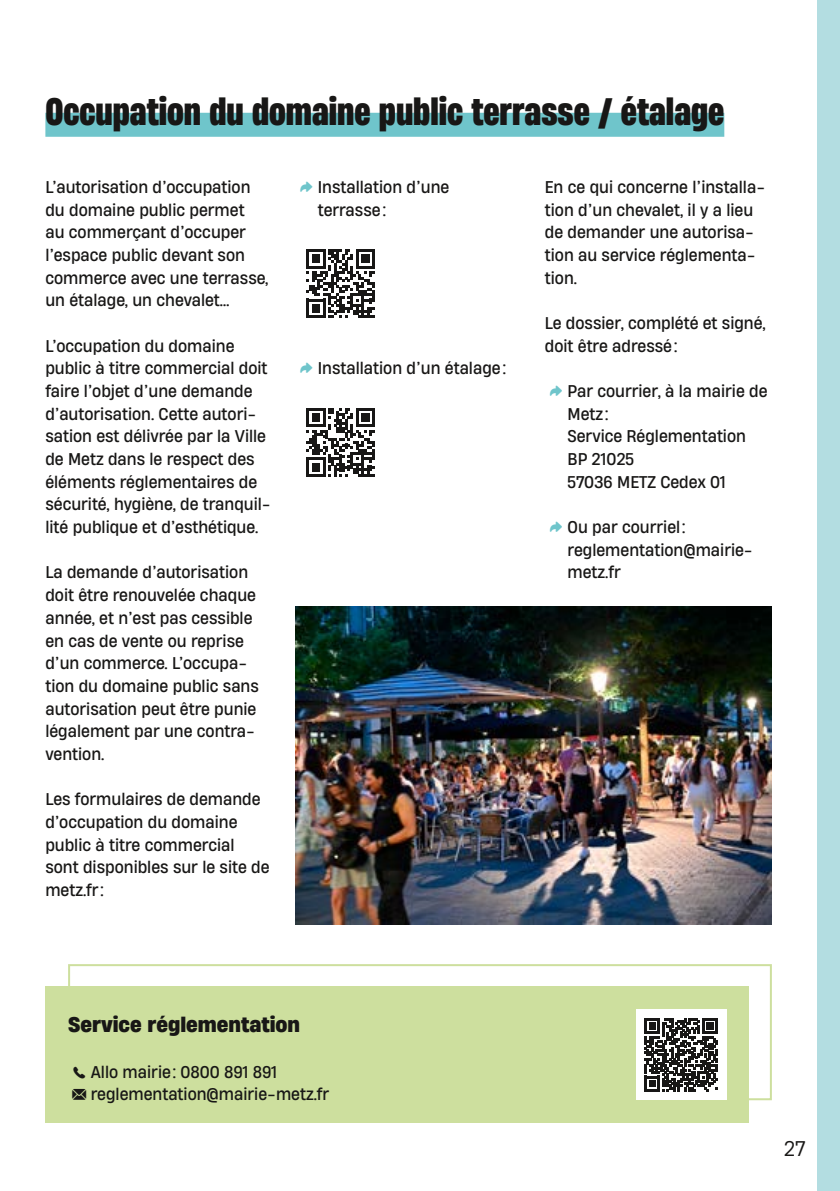
<style>
.page{position:relative;width:840px;height:1191px;background:#fff}
.page>*{position:absolute;margin:0;border:0;box-sizing:border-box;transform-origin:0 0}
.t1{font:800 36px "Heading Now 57";color:#181716}
.t2{font:700 20px "Heading Now 66";color:#181716}
.t3{font:20px "Heading Now 63";color:#181716}
.texte_courant-8pt{font:16px/22.6px "Heading Now 64";color:#181716}
.s1{font-family:"SF Pro";color:#6fc5cb}
.s2{font-family:"SF Pro"}
</style>
<div class="page">
<div style="left:816px;top:0;width:23px;height:1191px;background:#b3dde1"></div>
<div style="left:45px;top:113px;width:679px;height:24px;background:#6fc5cb"></div>
<svg style="left:306px;top:249px;width:69px;height:69px"></svg>
<svg style="left:306px;top:408px;width:69px;height:69px"></svg>
<div style="left:68px;top:964px;width:703px;height:136px;border:2px solid #cddf9e"></div>
<div style="left:45px;top:986px;width:703px;height:137px;background:#cddf9e"></div>
<div style="left:635px;top:1009px;width:91px;height:91px;background:#fff"></div>
<svg style="left:644px;top:1018px;width:73px;height:73px"></svg>
<img style="left:295px;top:607px;width:476px;height:317px">
<h3 class="t1" style="left:45px;top:85px;width:680px">Occupation du domaine public terrasse / étalage</h3>
<p class="texte_courant-8pt" style="left:45px;top:175px;width:224px">L’autorisation d’occupation du domaine public permet<br>au commerçant d’occuper l’espace public devant son commerce avec une terrasse, un étalage, un chevalet…</p>
<p class="texte_courant-8pt" style="left:45px;top:334px;width:227px">L’occupation du domaine public à titre commercial doit faire l’objet d’une demande d’autorisation. Cette autori&shy;sation est délivrée par la Ville de Metz dans le respect des éléments réglementaires de sécurité, hygiène, de tranquil&shy;lité publique et d’esthétique.</p>
<p class="texte_courant-8pt" style="left:45px;top:560px;width:215px">La demande d’autorisation doit être renouvelée chaque année, et n’est pas cessible en cas de vente ou reprise d’un commerce. L’occupa&shy;tion du domaine public sans autorisation peut être punie légalement par une contra&shy;vention.</p>
<p class="texte_courant-8pt" style="left:45px;top:787px;width:225px">Les formulaires de demande d’occupation du domaine public à titre commercial sont disponibles sur le site de metz.fr :</p>
<p class="texte_courant-8pt" style="left:317px;top:175px;width:133px;text-indent:-19px"><span class="s1">཮</span> Installation d’une terrasse:</p>
<p class="texte_courant-8pt" style="left:299px;top:356px;width:208px"><span class="s1">཮</span> Installation d’un étalage:</p>
<p class="texte_courant-8pt" style="left:544px;top:175px;width:222px">En ce qui concerne l’installa&shy;tion d’un chevalet, il y a lieu de demander une autorisa&shy;tion au service réglementa&shy;tion.</p>
<p class="texte_courant-8pt" style="left:544px;top:311px;width:222px">Le dossier, complété et signé, doit être adressé:</p>
<p class="texte_courant-8pt" style="left:567px;top:379px;width:201px;text-indent:-19px"><span class="s1">཮</span> Par courrier, à la mairie de<br>Metz :<br>Service Réglementation<br>BP 21025<br>57036 METZ Cedex 01</p>
<p class="texte_courant-8pt" style="left:567px;top:515px;width:187px;text-indent:-19px"><span class="s1">཮</span> Ou par courriel: reglementation@mairie&shy;metz.fr</p>
<h5 class="t2" style="left:68px;top:1009px;width:233px">Service réglementation</h5>
<p class="texte_courant-8pt" style="left:72px;top:1059px;width:206px"><span class="s2">ᚵ</span> Allo mairie: 0800 891 891</p>
<p class="texte_courant-8pt" style="left:71px;top:1082px;width:260px"><span class="s2">⬈</span> reglementation@mairie-metz.fr</p>
<p class="t3" style="left:783px;top:1134px;width:23px">27</p>
</div>
